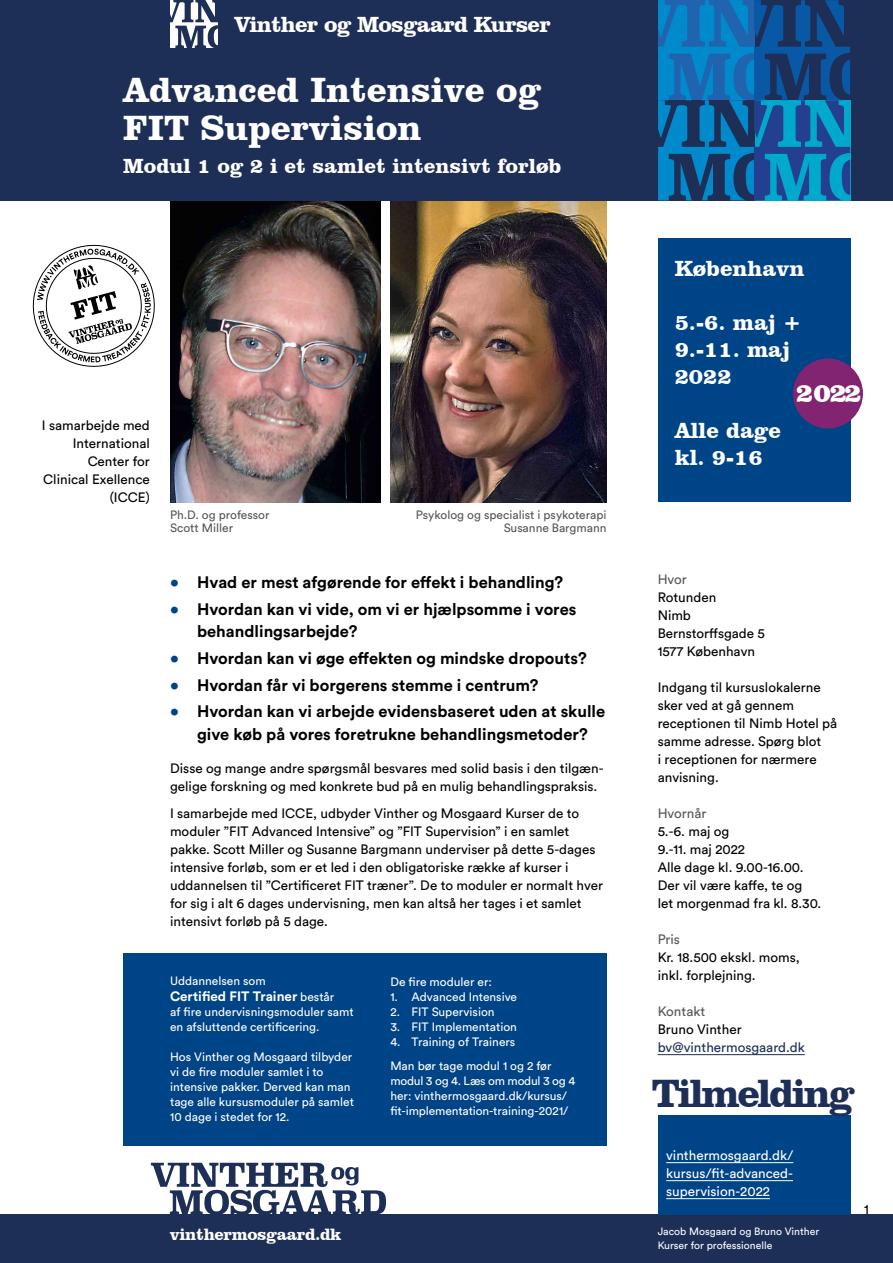
<style>
.page{position:relative;width:893px;height:1263px;background:#fff}
.page>*{position:absolute;margin:0;border:0;box-sizing:border-box;transform-origin:0 0}
.t1{font:700 40.5px "Clarendon BT";letter-spacing:-.06em;color:#1d2e57}
.t2{font:700 36px/37.5px "Clarendon BT";color:#fff}
.t3{font:900 27px "Clarendon BT";color:#fff}
.t4{font:700 22.5px/27px "Clarendon BT";color:#fff}
.t5{font:700 22.5px "Clarendon BT";letter-spacing:-.03em;color:#fff}
.t6{font:700 21px "Clarendon BT";color:#fff}
.t7{font:700 16.8px "Clarendon BT";letter-spacing:-.02em;color:#fff}
.t8{font:700 16.5px/22.5px "Circular Std";color:#000}
.t9{font:13.5px/18px "Circular Std";color:#000}
.t10{font:13.5px/18px "Circular Std";color:#fff;text-align:justify}
.t11{font:700 13.5px "Circular Std";color:#fff}
.t12{font:13.5px "Circular Std";color:#575756}
.t13{font:13.5px "Circular Std";color:#1d2e57}
.t14{font:12px/15px "Circular Std";color:#fff}
.t15{font:12px/13.5px "Circular Std";color:#575756;text-align:right}
.t16{font:10.5px/13.5px "Circular Std";color:#fff}
.s1{color:#048}
.s2{font-weight:400;font-size:12px}
</style>
<div class="page">
<div style="left:0;top:0;width:893px;height:48px;background:#1d2e57"></div>
<div style="left:0;top:1214px;width:893px;height:49px;background:#1d2e57"></div>
<svg style="left:170px;top:0;width:48px;height:48px"></svg>
<svg style="left:151px;top:1163px;width:235px;height:51px"></svg>
<img style="left:170px;top:200px;width:210px;height:302px">
<img style="left:391px;top:200px;width:216px;height:302px">
<div style="left:0;top:48px;width:893px;height:152px;background:#1d2e57"></div>
<hr style="left:658px;top:1054px;width:147px;height:1px;background:#1d2e57">
<div style="left:658px;top:239px;width:192px;height:263px;background:#048"></div>
<svg style="left:32px;top:244px;width:123px;height:123px"></svg>
<svg style="left:658px;top:0;width:192px;height:200px"></svg>
<div style="left:123px;top:953px;width:484px;height:192px;background:#048"></div>
<div style="left:658px;top:1115px;width:192px;height:100px;background:#048"></div>
<hr style="left:666px;top:1162px;width:127px;height:1px;background:#fff">
<hr style="left:666px;top:1180px;width:127px;height:1px;background:#fff">
<hr style="left:666px;top:1198px;width:104px;height:1px;background:#fff">
<div style="left:793px;top:359px;width:70px;height:69px;background:#832472;border-radius:50%"></div>
<h3 class="t5" style="left:235px;top:11px;width:318px">Vinther og Mosgaard Kurser</h3>
<h2 class="t2" style="left:123px;top:71px;width:419px">Advanced Intensive og<br>FIT Supervision</h2>
<h3 class="t6" style="left:123px;top:153px;width:440px">Modul 1 og 2 i et samlet intensivt forløb</h3>
<p class="t9" style="left:42px;top:416px;width:109px;text-align:right">I samarbejde med<br>International<br>Center for<br>Clinical Exellence (ICCE)</p>
<p class="t15" style="left:170px;top:507px;width:101px;text-align:left">Ph.D. og professor<br>Scott Miller</p>
<p class="t15" style="left:416px;top:507px;width:192px">Psykolog og specialist i psykoterapi<br>Susanne Bargmann</p>
<h3 class="t4" style="left:675px;top:254px;width:131px">København</h3>
<h3 class="t4" style="left:675px;top:308px;width:128px">5.-6. maj +<br>9.-11. maj<br>2022</h3>
<h3 class="t4" style="left:675px;top:416px;width:108px">Alle dage kl. 9-16</h3>
<h3 class="t3" style="left:796px;top:376px;width:67px">2022</h3>
<p class="t12" style="left:658px;top:571px;width:31px">Hvor</p>
<p class="t9" style="left:658px;top:588px;width:109px">Rotunden<br>Nimb<br>Bernstorffsgade 5<br>1577 København</p>
<p class="t9" style="left:658px;top:678px;width:181px">Indgang til kursuslokalerne sker ved at gå gennem receptionen til Nimb Hotel på samme adresse. Spørg blot<br>i receptionen for nærmere anvisning.</p>
<p class="t12" style="left:658px;top:805px;width:50px">Hvornår</p>
<p class="t9" style="left:658px;top:822px;width:165px">5.-6. maj og<br>9.-11. maj 2022<br>Alle dage kl. 9.00-16.00.<br>Der vil være kaffe, te og let morgenmad fra kl. 8.30.</p>
<p class="t12" style="left:658px;top:931px;width:24px">Pris</p>
<p class="t9" style="left:658px;top:948px;width:144px">Kr. 18.500 ekskl. moms, inkl. forplejning.</p>
<p class="t12" style="left:658px;top:1003px;width:49px">Kontakt</p>
<p class="t9" style="left:658px;top:1020px;width:85px">Bruno Vinther</p>
<p class="t13" style="left:658px;top:1039px;width:149px">bv@vinthermosgaard.dk</p>
<p class="t8" style="left:170px;top:570px;width:395px"><span class="s1">•</span> Hvad er mest afgørende for effekt i behandling?</p>
<p class="t8" style="left:197px;top:597px;width:381px;text-indent:-27px"><span class="s1">•</span> Hvordan kan vi vide, om vi er hjælpsomme i vores behandlingsarbejde?</p>
<p class="t8" style="left:170px;top:646px;width:418px"><span class="s1">•</span> Hvordan kan vi øge effekten og mindske dropouts?</p>
<p class="t8" style="left:170px;top:673px;width:370px"><span class="s1">•</span> Hvordan får vi borgerens stemme i centrum?</p>
<p class="t8" style="left:170px;top:700px;width:437px;text-align:center"><span class="s1">•</span> Hvordan kan vi arbejde evidensbaseret uden at skulle give køb på vores foretrukne behandlingsmetoder?</p>
<p class="t9" style="left:170px;top:759px;width:435px">Disse og mange andre spørgsmål besvares med solid basis i den tilgæn&shy;gelige forskning og med konkrete bud på en mulig behandlingspraksis.</p>
<p class="t9" style="left:170px;top:804px;width:434px">I samarbejde med ICCE, udbyder Vinther og Mosgaard Kurser de to moduler ”FIT Advanced Intensive” og ”FIT Supervision” i en samlet pakke. Scott Miller og Susanne Bargmann underviser på dette 5-dages intensive forløb, som er et led i den obligatoriske række af kurser i uddannelsen til ”Certificeret FIT træner”. De to moduler er normalt hver for sig i alt 6 dages undervisning, men kan altså her tages i et samlet intensivt forløb på 5 dage.</p>
<p class="t14" style="left:170px;top:973px;width:97px">Uddannelsen som</p>
<p class="t11" style="left:170px;top:988px;width:166px">Certified FIT Trainer <span class="s2">består</span></p>
<p class="t14" style="left:170px;top:1004px;width:185px">af fire undervisningsmoduler samt en afsluttende certificering.</p>
<p class="t14" style="left:170px;top:1049px;width:185px">Hos Vinther og Mosgaard tilbyder vi de fire moduler samlet i to intensive pakker. Derved kan man tage alle kursusmoduler på samlet<br>10 dage i stedet for 12.</p>
<p class="t14" style="left:390px;top:974px;width:103px">De fire moduler er:</p>
<p class="t14" style="left:390px;top:989px;width:128px">1. Advanced Intensive</p>
<p class="t14" style="left:390px;top:1004px;width:106px">2. FIT Supervision</p>
<p class="t14" style="left:390px;top:1019px;width:128px">3. FIT Implementation</p>
<p class="t14" style="left:390px;top:1030px;width:163px;line-height:24px">4. Training of Trainers<br>Man bør tage modul 1 og 2 før</p>
<p class="t14" style="left:390px;top:1073px;width:186px">modul 3 og 4. Læs om modul 3 og 4 her: vinthermosgaard.dk/kursus/ fit-implementation-training-2021/</p>
<h1 class="t1" style="left:652px;top:1068px;width:204px">Tilmelding</h1>
<p class="t10" style="left:666px;top:1146px;width:129px">vinthermosgaard.dk/ kursus/fit-advanced&shy;supervision-2022</p>
<p class="t7" style="left:170px;top:1224px;width:173px">vinthermosgaard.dk</p>
<p class="t16" style="left:658px;top:1225px;width:163px">Jacob Mosgaard og Bruno Vinther<br>Kurser for professionelle</p>
<p class="t9" style="left:864px;top:1200px;width:6px">1</p>
</div>
